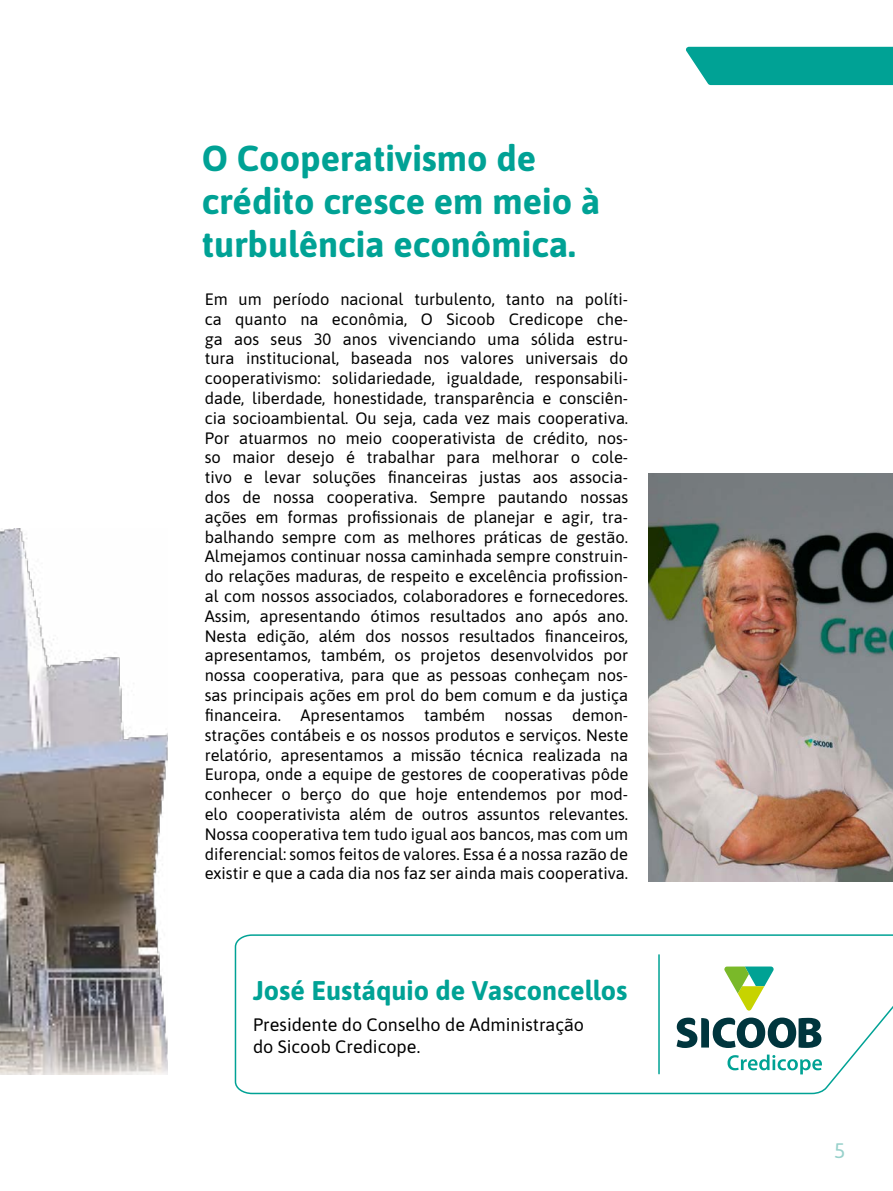
<style>
.page{position:relative;width:893px;height:1191px;background:#fff}
.page>*{position:absolute;margin:0;border:0;box-sizing:border-box;transform-origin:0 0}
.t1{font:700 36px/43.2px "Asap";color:#00a295}
.t2{font:700 27px "Asap";color:#00a295}
.t3{font:21px "Asap";color:#98d1cb}
.t4{font:18px/21.6px "Asap";color:#000}
.t5{font:16.5px/19.8px "Asap";color:#000;text-align:justify}
</style>
<div class="page">
<div style="left:686px;top:47px;width:207px;height:38px;background:#00a295"></div>
<img style="left:0;top:528px;width:168px;height:546px">
<svg style="left:234px;top:934px;width:659px;height:161px"></svg>
<hr style="left:658px;top:955px;width:2px;height:118px;background:#00a295">
<img style="left:648px;top:473px;width:245px;height:408px">
<svg style="left:676px;top:1017px;width:145px;height:31px"></svg>
<svg style="left:724px;top:966px;width:50px;height:44px"></svg>
<svg style="left:727px;top:1054px;width:95px;height:20px"></svg>
<h1 class="t1" style="left:202px;top:135px;width:400px">O Cooperativismo de crédito cresce em meio à turbulência econômica.</h1>
<p class="t5" style="left:205px;top:288px;width:425px">Em um período nacional turbulento, tanto na políti&shy;ca quanto na econômia, O Sicoob Credicope che&shy;ga aos seus 30 anos vivenciando uma sólida estru&shy;tura institucional, baseada nos valores universais do cooperativismo: solidariedade, igualdade, responsabili&shy;dade, liberdade, honestidade, transparência e consciên&shy;cia socioambiental. Ou seja, cada vez mais cooperativa.<br>Por atuarmos no meio cooperativista de crédito, nos&shy;so maior desejo é trabalhar para melhorar o cole&shy;tivo e levar soluções financeiras justas aos associa&shy;dos de nossa cooperativa. Sempre pautando nossas ações em formas profissionais de planejar e agir, tra&shy;balhando sempre com as melhores práticas de gestão.<br>Almejamos continuar nossa caminhada sempre construin&shy;do relações maduras, de respeito e excelência profission&shy;al com nossos associados, colaboradores e fornecedores.<br>Assim, apresentando ótimos resultados ano após ano.<br>Nesta edição, além dos nossos resultados financeiros, apresentamos, também, os projetos desenvolvidos por nossa cooperativa, para que as pessoas conheçam nos&shy;sas principais ações em prol do bem comum e da justiça financeira. Apresentamos também nossas demon&shy;strações contábeis e os nossos produtos e serviços. Neste relatório, apresentamos a missão técnica realizada na Europa, onde a equipe de gestores de cooperativas pôde conhecer o berço do que hoje entendemos por mod&shy;elo cooperativista além de outros assuntos relevantes.<br>Nossa cooperativa tem tudo igual aos bancos, mas com um diferencial: somos feitos de valores. Essa é a nossa razão de existir e que a cada dia nos faz ser ainda mais cooperativa.</p>
<h2 class="t2" style="left:253px;top:971px;width:376px">José Eustáquio de Vasconcellos</h2>
<p class="t4" style="left:253px;top:1013px;width:333px">Presidente do Conselho de Administração do Sicoob Credicope.</p>
<p class="t3" style="left:834px;top:1136px;width:13px">5</p>
</div>
